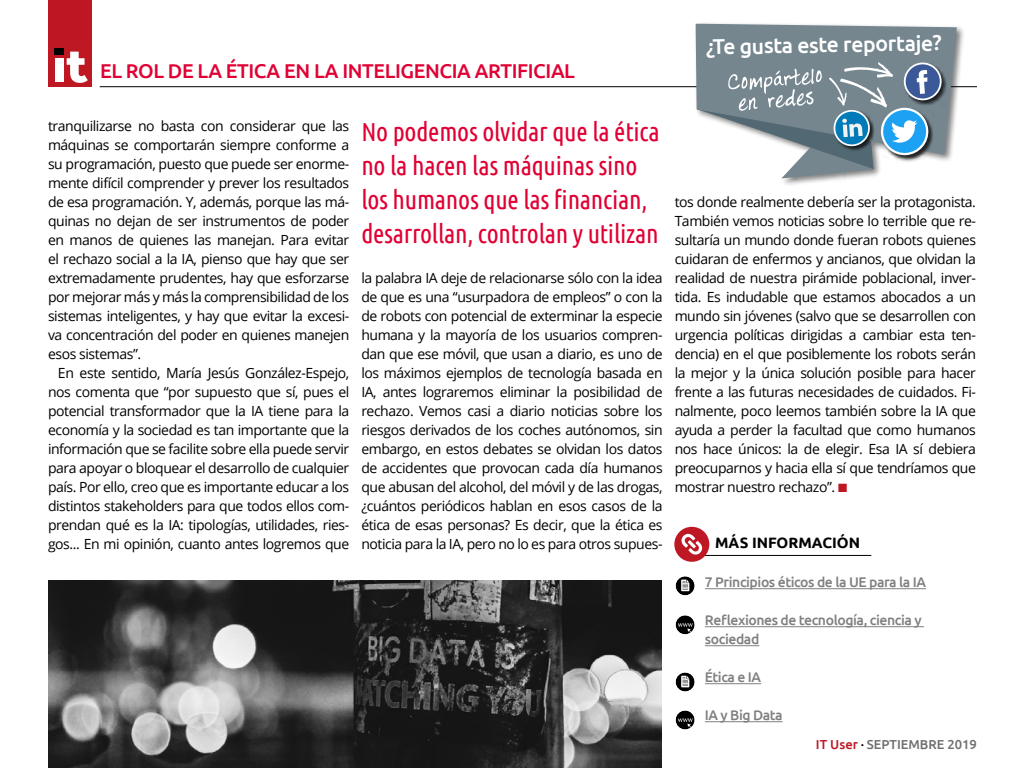
<style>
.page{position:relative;width:1024px;height:768px;background:#fff}
.page>*{position:absolute;margin:0;border:0;box-sizing:border-box;transform-origin:0 0}
.t1{font:26px/34px "Ubuntu Condensed";letter-spacing:-.01em;color:#e00034}
.t2{font:500 21.4px "Ubuntu";color:#fff}
.t3{font:500 20px "Ubuntu";letter-spacing:-.02em;color:#e00034}
.t4{font:700 15px "Ubuntu";color:#000}
.t5{font:14px/19px "Open Sans";letter-spacing:-.03em;color:#000;text-align:justify}
.t6{font:500 14px/19px "Ubuntu";letter-spacing:-.03em;color:#808080}
.t7{font:500 13px "Ubuntu";color:#6f6f6e}
.s1{color:#be1723}
.s2{color:#000}
</style>
<div class="page">
<hr style="left:100px;top:86px;width:877px;height:1px;background:#000">
<div style="left:48px;top:0;width:44px;height:87px;background:#be1723"></div>
<div style="left:55px;top:48px;width:9px;height:7px;background:#000"></div>
<div style="left:55px;top:58px;width:9px;height:24px;background:#fff"></div>
<svg style="left:67px;top:52px;width:21px;height:31px"></svg>
<svg style="left:676px;top:576px;width:19px;height:19px"></svg>
<svg style="left:681px;top:580px;width:8px;height:11px"></svg>
<svg style="left:676px;top:673px;width:19px;height:19px"></svg>
<svg style="left:681px;top:676px;width:8px;height:11px"></svg>
<svg style="left:676px;top:615px;width:19px;height:19px"></svg>
<hr style="left:705px;top:589px;width:221px;height:1px;background:#808080">
<hr style="left:705px;top:627px;width:219px;height:1px;background:#808080">
<hr style="left:705px;top:646px;width:54px;height:1px;background:#808080">
<hr style="left:705px;top:684px;width:56px;height:1px;background:#808080">
<hr style="left:705px;top:722px;width:78px;height:1px;background:#808080">
<hr style="left:687px;top:555px;width:184px;height:1px;background:#000">
<svg style="left:674px;top:527px;width:35px;height:35px"></svg>
<svg style="left:676px;top:711px;width:19px;height:19px"></svg>
<div style="left:693px;top:21px;width:272px;height:166px;background:#000;opacity:.5"></div>
<svg style="left:696px;top:24px;width:261px;height:131px;background:#849299"></svg>
<div style="left:904px;top:63px;width:44px;height:43px;background:#000;opacity:.75"></div>
<svg style="left:697px;top:48px;width:245px;height:130px"></svg>
<img style="left:48px;top:580px;width:614px;height:188px">
<h3 class="t3" style="left:100px;top:58px;width:476px">EL ROL DE LA ÉTICA EN LA INTELIGENCIA ARTIFICIAL</h3>
<h2 class="t2" style="left:706px;top:33px;width:237px;rotate:-1deg">¿Te gusta este reportaje?</h2>
<p class="t5" style="left:48px;top:116px;width:303px">tranquilizarse no basta con considerar que las máquinas se comportarán siempre conforme a su programación, puesto que puede ser enorme&shy;mente difícil comprender y prever los resultados de esa programación. Y, además, porque las má&shy;quinas no dejan de ser instrumentos de poder en manos de quienes las manejan. Para evitar el rechazo social a la IA, pienso que hay que ser extremadamente prudentes, hay que esforzarse por mejorar más y más la comprensibilidad de los sistemas inteligentes, y hay que evitar la excesi&shy;va concentración del poder en quienes manejen esos sistemas”.</p>
<p class="t5" style="left:48px;top:363px;width:303px;text-indent:10px">En este sentido, María Jesús González-Espejo, nos comenta que “por supuesto que sí, pues el potencial transformador que la IA tiene para la economía y la sociedad es tan importante que la información que se facilite sobre ella puede servir para apoyar o bloquear el desarrollo de cualquier país. Por ello, creo que es importante educar a los distintos stakeholders para que todos ellos com&shy;prendan qué es la IA: tipologías, utilidades, ries&shy;gos... En mi opinión, cuanto antes logremos que</p>
<h1 class="t1" style="left:361px;top:114px;width:300px">No podemos olvidar que la ética no la hacen las máquinas sino los humanos que las financian, desarrollan, controlan y utilizan</h1>
<p class="t5" style="left:361px;top:268px;width:303px">la palabra IA deje de relacionarse sólo con la idea de que es una “usurpadora de empleos” o con la de robots con potencial de exterminar la especie humana y la mayoría de los usuarios compren&shy;dan que ese móvil, que usan a diario, es uno de los máximos ejemplos de tecnología basada en IA, antes lograremos eliminar la posibilidad de rechazo. Vemos casi a diario noticias sobre los riesgos derivados de los coches autónomos, sin embargo, en estos debates se olvidan los datos de accidentes que provocan cada día humanos que abusan del alcohol, del móvil y de las drogas, ¿cuántos periódicos hablan en esos casos de la ética de esas personas? Es decir, que la ética es noticia para la IA, pero no lo es para otros supues-</p>
<p class="t5" style="left:675px;top:192px;width:303px">tos donde realmente debería ser la protagonista.<br>También vemos noticias sobre lo terrible que re&shy;sultaría un mundo donde fueran robots quienes cuidaran de enfermos y ancianos, que olvidan la realidad de nuestra pirámide poblacional, inver&shy;tida. Es indudable que estamos abocados a un mundo sin jóvenes (salvo que se desarrollen con urgencia políticas dirigidas a cambiar esta ten&shy;dencia) en el que posiblemente los robots serán la mejor y la única solución posible para hacer frente a las futuras necesidades de cuidados. Fi&shy;nalmente, poco leemos también sobre la IA que ayuda a perder la facultad que como humanos nos hace únicos: la de elegir. Esa IA sí debiera preocuparnos y hacia ella sí que tendríamos que mostrar nuestro rechazo”. <span class="s1">■</span></p>
<p class="t4" style="left:715px;top:533px;width:146px">MÁS INFORMACIÓN</p>
<p class="t6" style="left:705px;top:572px;width:223px">7 Principios éticos de la UE para la IA</p>
<p class="t6" style="left:705px;top:610px;width:218px">Reflexiones de tecnología, ciencia y sociedad</p>
<p class="t6" style="left:705px;top:667px;width:58px">Ética e IA</p>
<p class="t6" style="left:705px;top:705px;width:79px">IA y Big Data</p>
<p class="t7" style="left:816px;top:736px;width:163px"><span class="s1">IT User</span> <span class="s2">·</span> SEPTIEMBRE 2019</p>
</div>
